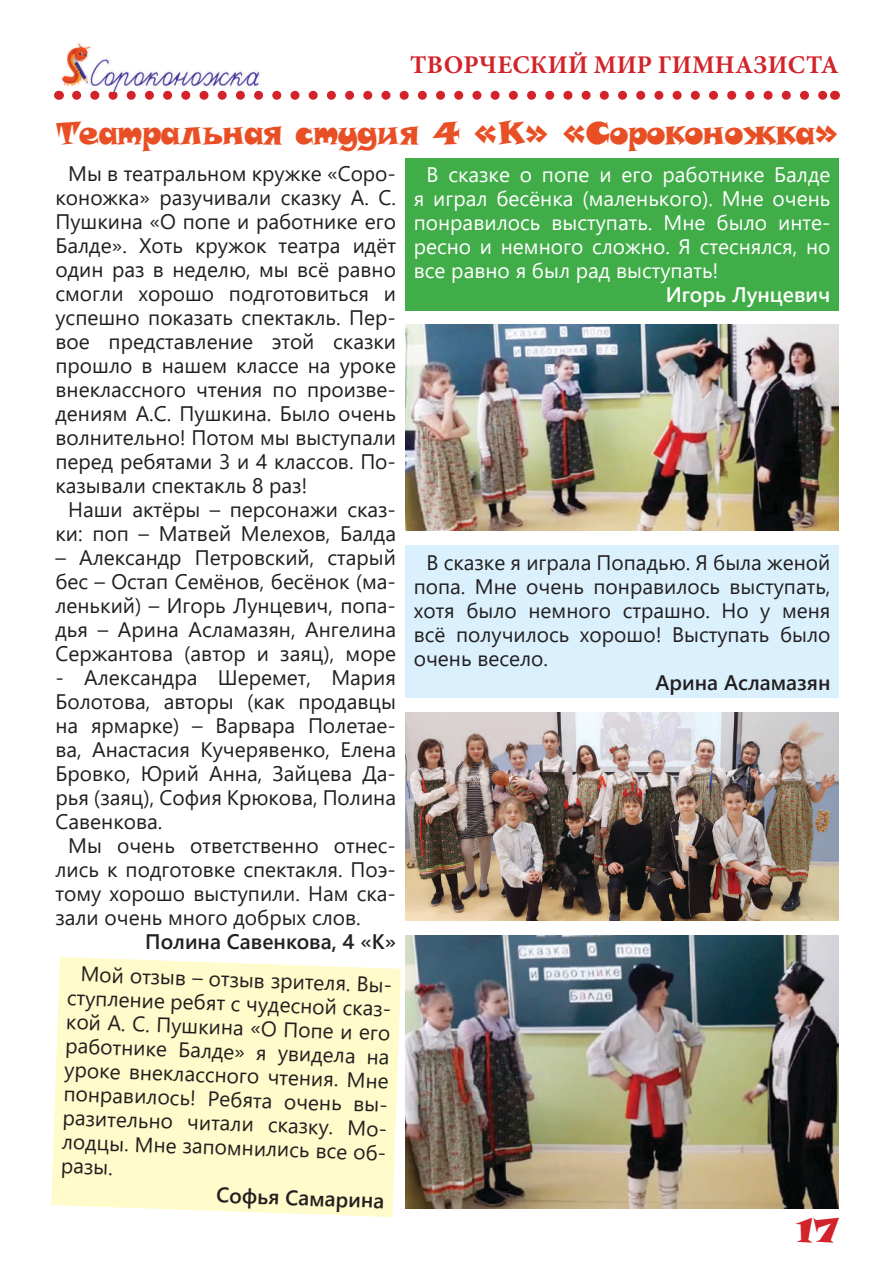
<style>
.page{position:relative;width:893px;height:1263px;background:#fff}
.page>*{position:absolute;margin:0;border:0;box-sizing:border-box;transform-origin:0 0}
.t1{font:800 42px "Tolstyak";color:#d2232a}
.t2{font:800 39px "Tolstyak";color:#e94f25}
.t3{font:700 25.5px "Minion Pro";letter-spacing:.01em;color:#d2232a}
.t4{font:21px/24px "Segoe UI";color:#231f20;text-align:justify}
.t5{font:21px/24px "Segoe UI";color:#fff;text-align:justify}
.t6{font:600 21px "Segoe UI";color:#231f20}
.t7{font:600 21px "Segoe UI";color:#fff}
</style>
<div class="page">
<svg style="left:77px;top:91px;width:748px;height:9px"></svg>
<img style="left:55px;top:42px;width:212px;height:50px">
<svg style="left:51px;top:957px;width:350px;height:260px;background:#fffbcd"></svg>
<div style="left:405px;top:158px;width:434px;height:153px;background:#41ad49"></div>
<div style="left:405px;top:546px;width:434px;height:152px;background:#daf1fd"></div>
<img style="left:405px;top:325px;width:434px;height:205px">
<img style="left:405px;top:713px;width:434px;height:207px">
<img style="left:405px;top:935px;width:434px;height:274px">
<p class="t3" style="left:410px;top:47px;width:430px">ТВОРЧЕСКИЙ МИР ГИМНАЗИСТА</p>
<h2 class="t2" style="left:56px;top:113px;width:784px">Театральная студия 4 «К» «Сороконожка»</h2>
<p class="t4" style="left:55px;top:160px;width:342px;text-indent:13px">Мы в театральном кружке «Соро&shy;коножка» разучивали сказку А. С.<br>Пушкина «О попе и работнике его Балде». Хоть кружок театра идёт один раз в неделю, мы всё равно смогли хорошо подготовиться и успешно показать спектакль. Пер&shy;вое представление этой сказки прошло в нашем классе на уроке внеклассного чтения по произве&shy;дениям А.С. Пушкина. Было очень волнительно! Потом мы выступали перед ребятами 3 и 4 классов. По&shy;казывали спектакль 8 раз!</p>
<p class="t4" style="left:55px;top:496px;width:342px;text-align:right">Наши актёры – персонажи сказ&shy;ки: поп – Матвей Мелехов, Балда</p>
<p class="t4" style="left:55px;top:544px;width:342px">– Александр Петровский, старый бес – Остап Семёнов, бесёнок (ма&shy;ленький) – Игорь Лунцевич, попа&shy;дья – Арина Асламазян, Ангелина Сержантова (автор и заяц), море</p>
<p class="t4" style="left:55px;top:664px;width:342px">- Александра Шеремет, Мария Болотова, авторы (как продавцы на ярмарке) – Варвара Полетае&shy;ва, Анастасия Кучерявенко, Елена Бровко, Юрий Анна, Зайцева Да&shy;рья (заяц), София Крюкова, Полина Савенкова.</p>
<p class="t4" style="left:55px;top:832px;width:342px;text-indent:13px">Мы очень ответственно отнес&shy;лись к подготовке спектакля. Поэ&shy;тому хорошо выступили. Нам ска&shy;зали очень много добрых слов.</p>
<p class="t6" style="left:145px;top:922px;width:252px">Полина Савенкова, 4 «К»</p>
<p class="t4" style="left:68px;top:960px;width:338px;text-align:left;text-indent:13px;rotate:2deg">Мой отзыв – отзыв зрителя. Вы&shy;ступление ребят с чудесной сказ&shy;кой А. С. Пушкина «О Попе и его работнике Балде» я увидела на уроке внеклассного чтения. Мне понравилось! Ребята очень вы&shy;разительно читали сказку. Мо&shy;лодцы. Мне запомнились все об&shy;разы.</p>
<p class="t6" style="left:217px;top:1175px;width:170px;rotate:2deg">Софья Самарина</p>
<p class="t5" style="left:414px;top:161px;width:418px;text-indent:13px">В сказке о попе и его работнике Балде я играл бесёнка (маленького). Мне очень понравилось выступать. Мне было инте&shy;ресно и немного сложно. Я стеснялся, но все равно я был рад выступать!</p>
<p class="t7" style="left:666px;top:275px;width:166px">Игорь Лунцевич</p>
<p class="t4" style="left:414px;top:548px;width:418px;text-indent:13px">В сказке я играла Попадью. Я была женой попа. Мне очень понравилось выступать, хотя было немного страшно. Но у меня всё получилось хорошо! Выступать было очень весело.</p>
<p class="t6" style="left:655px;top:662px;width:177px">Арина Асламазян</p>
<h1 class="t1" style="left:795px;top:1208px;width:45px">17</h1>
</div>
